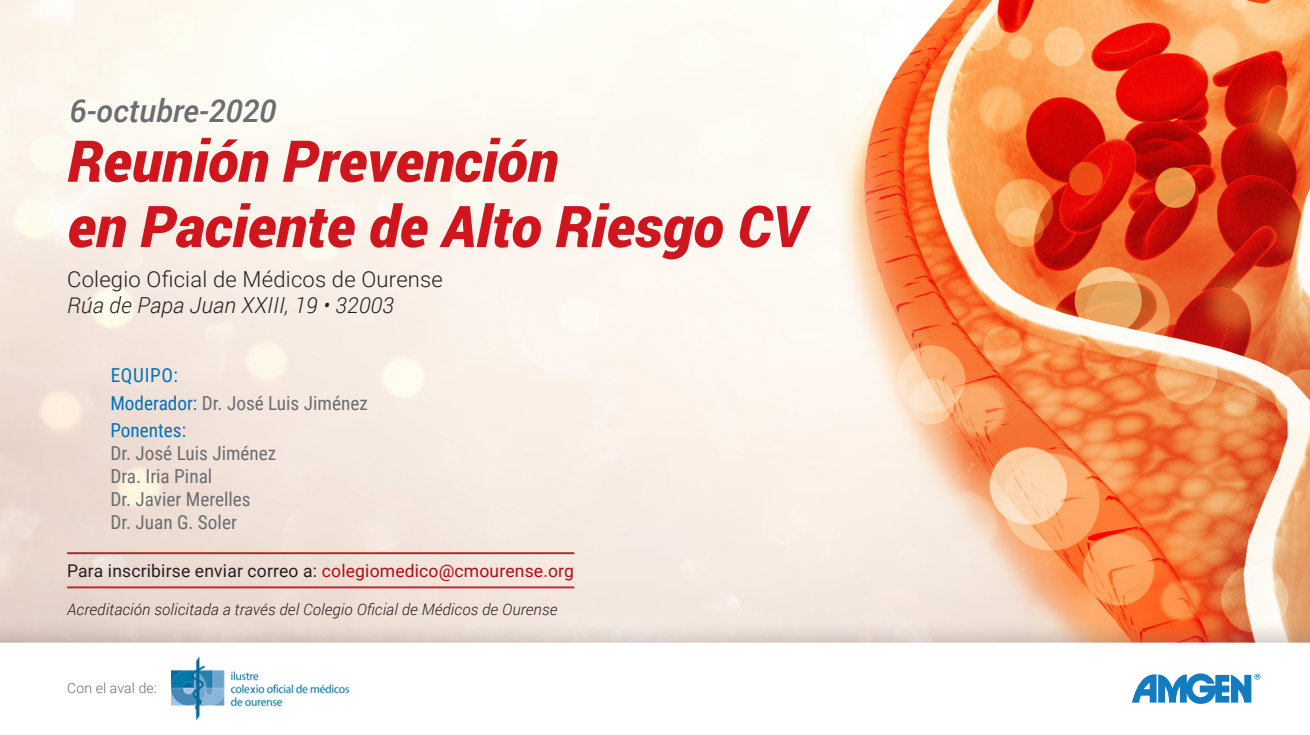
<style>
.page{position:relative;width:1310px;height:735px;background:#fff}
.page>*{position:absolute;margin:0;border:0;box-sizing:border-box;transform-origin:0 0}
.Copy_26pt_-_Condense{font:italic 900 57.57px/65.3px "Roboto";color:#cf151d}
.Copy_26pt_-_Condense-2{font:italic 500 31.5px "Roboto";color:#6c6d70}
.Copy_26pt_-_Condense-3{font:300 22.05px "Roboto";letter-spacing:.01em;color:#231f20}
.Copy_26pt_-_Condense-4{font:italic 300 22.05px "Roboto";letter-spacing:.01em;color:#231f20}
.t1{font:19.25px "Roboto Condensed";color:#6c6d70}
.t2{font:19.25px "Roboto Condensed";color:#0072bc}
.Copy_26pt_-_Condense-5{font:17.5px "Roboto";letter-spacing:.01em;color:#231f20}
.Copy_26pt_-_Condense-6{font:italic 300 15.75px "Roboto";letter-spacing:.01em;color:#231f20}
.Copy_26pt_-_Condense-7{font:300 14px "Roboto";letter-spacing:.01em;color:#6c6d70}
.s1{color:#0072bc}
.s2{color:#b00d15}
</style>
<div class="page">
<img style="left:0;top:0;width:1310px;height:619px">
<div style="left:0;top:619px;width:1310px;height:115px;background:#796569;opacity:.31"></div>
<svg style="left:0;top:642px;width:1310px;height:92px"></svg>
<svg style="left:1132px;top:673px;width:128px;height:30px"></svg>
<img style="left:172px;top:655px;width:176px;height:64px">
<hr style="left:67px;top:552px;width:507px;height:1px;background:#b00d15">
<hr style="left:67px;top:553px;width:507px;height:1px;background:#b00d15">
<hr style="left:67px;top:586px;width:507px;height:1px;background:#b00d15">
<hr style="left:67px;top:587px;width:507px;height:1px;background:#b00d15">
<p class="Copy_26pt_-_Condense-2" style="left:70px;top:89px;width:208px">6-octubre-2020</p>
<p class="Copy_26pt_-_Condense" style="left:67px;top:126px;width:741px">Reunión Prevención<br>en Paciente de Alto Riesgo CV</p>
<p class="Copy_26pt_-_Condense-3" style="left:67px;top:263px;width:377px">Colegio Oficial de Médicos de Ourense</p>
<p class="Copy_26pt_-_Condense-4" style="left:67px;top:289px;width:328px">Rúa de Papa Juan XXIII, 19 • 32003</p>
<p class="t2" style="left:111px;top:361px;width:69px">EQUIPO:</p>
<p class="t1" style="left:110px;top:389px;width:259px"><span class="s1">Moderador:</span> Dr. José Luis Jiménez</p>
<p class="t2" style="left:110px;top:417px;width:77px">Ponentes:</p>
<p class="t1" style="left:110px;top:439px;width:167px">Dr. José Luis Jiménez</p>
<p class="t1" style="left:110px;top:462px;width:103px">Dra. Iria Pinal</p>
<p class="t1" style="left:110px;top:485px;width:142px">Dr. Javier Merelles</p>
<p class="t1" style="left:110px;top:508px;width:128px">Dr. Juan G. Soler</p>
<p class="Copy_26pt_-_Condense-5" style="left:67px;top:558px;width:508px">Para inscribirse enviar correo a: <span class="s2">colegiomedico@cmourense.org</span></p>
<p class="Copy_26pt_-_Condense-6" style="left:67px;top:598px;width:492px">Acreditación solicitada a través del Colegio Oficial de Médicos de Ourense</p>
<p class="Copy_26pt_-_Condense-7" style="left:67px;top:678px;width:91px">Con el aval de:</p>
</div>
